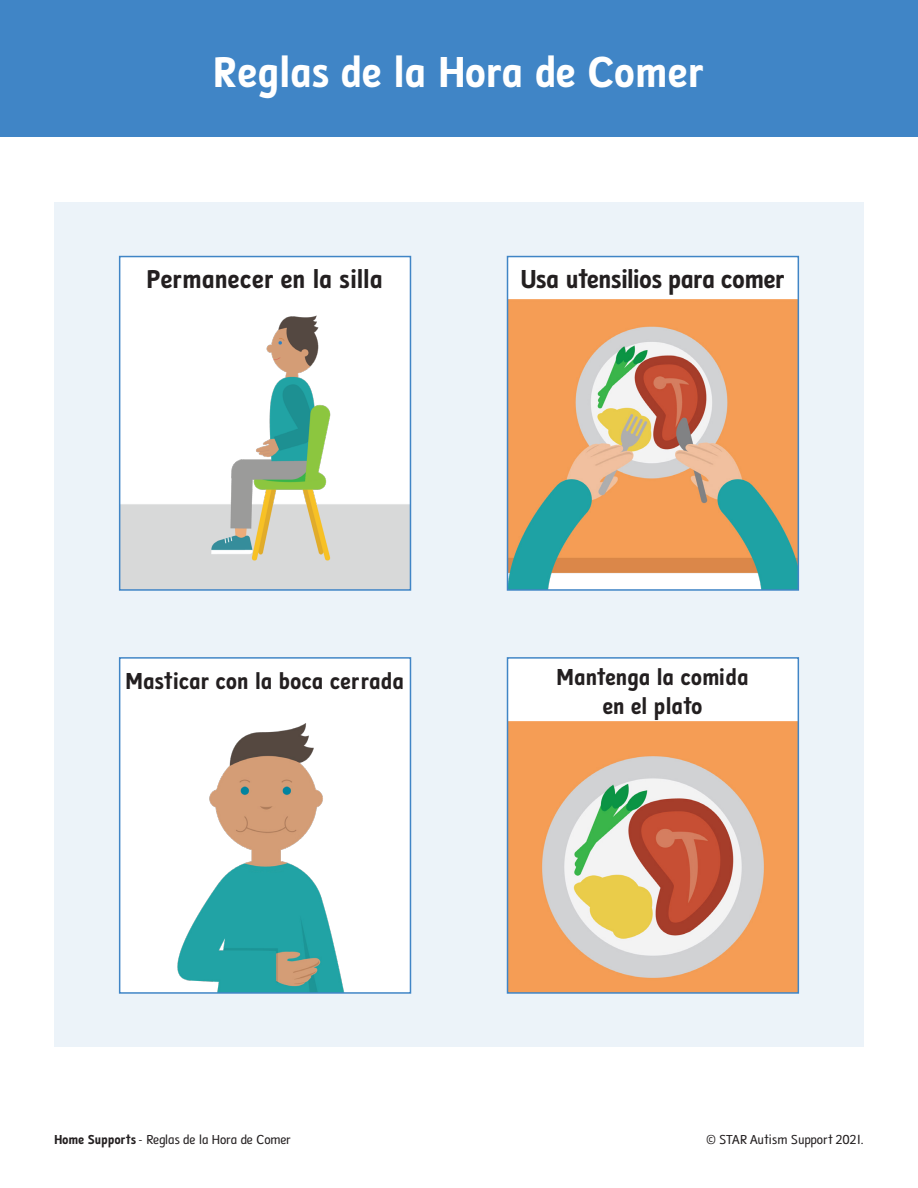
<style>
.page{position:relative;width:918px;height:1188px;background:#fff}
.page>*{position:absolute;margin:0;border:0;box-sizing:border-box;transform-origin:0 0}
.Header-Description{font:45px "Folder Bold Primary";letter-spacing:-.045em;color:#fff}
.Header-Main{font:27px "Folder Bold Primary";letter-spacing:-.05em;color:#231f20}
.Header-Main-2{font:24px/28.8px "Folder Bold Primary";letter-spacing:-.04em;color:#231f20;text-align:center}
.t1{font:13.5px "Folder Reg Primary";letter-spacing:-.03em;color:#231f20}
.s1{font-family:"Folder Bold Primary"}
</style>
<div class="page">
<div style="left:0;top:0;width:918px;height:136px;background:#4085c6"></div>
<div style="left:54px;top:202px;width:810px;height:845px;background:#ecf3f9"></div>
<div style="left:508px;top:257px;width:290px;height:333px;background:#fff"></div>
<img style="left:510px;top:300px;width:286px;height:288px">
<div style="left:507px;top:256px;width:292px;height:335px;border:2px solid #4085c6"></div>
<div style="left:120px;top:257px;width:290px;height:333px;background:#fff"></div>
<img style="left:122px;top:315px;width:286px;height:273px">
<div style="left:119px;top:256px;width:292px;height:335px;border:2px solid #4085c6"></div>
<div style="left:120px;top:658px;width:290px;height:335px;background:#fff"></div>
<img style="left:177px;top:723px;width:167px;height:268px">
<div style="left:119px;top:657px;width:292px;height:337px;border:2px solid #4085c6"></div>
<div style="left:508px;top:658px;width:290px;height:335px;background:#fff"></div>
<img style="left:510px;top:722px;width:286px;height:269px">
<div style="left:507px;top:657px;width:292px;height:337px;border:2px solid #4085c6"></div>
<p class="Header-Description" style="left:212px;top:46px;width:495px">Reglas de la Hora de Comer</p>
<p class="Header-Main" style="left:146px;top:264px;width:239px">Permanecer en la silla</p>
<p class="Header-Main" style="left:520px;top:264px;width:267px">Usa utensilios para comer</p>
<p class="Header-Main-2" style="left:125px;top:666px;width:281px">Masticar con la boca cerrada</p>
<p class="Header-Main-2" style="left:556px;top:663px;width:195px">Mantenga la comida en el plato</p>
<p class="t1" style="left:54px;top:1132px;width:239px"><span class="s1">Home Supports</span> - Reglas de la Hora de Comer</p>
<p class="t1" style="left:706px;top:1132px;width:159px">© STAR Autism Support 2021.</p>
</div>
